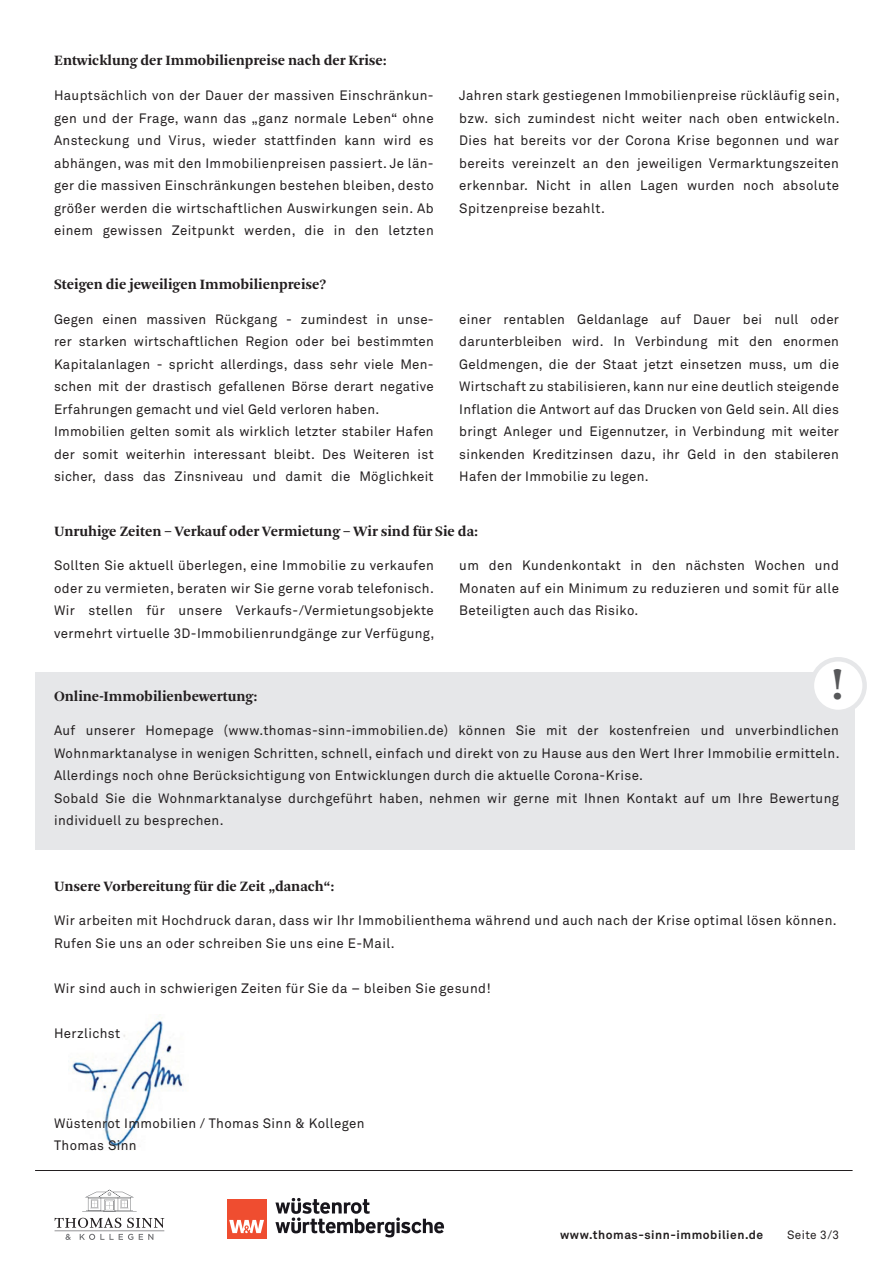
<style>
.page{position:relative;width:893px;height:1263px;background:#fff}
.page>*{position:absolute;margin:0;border:0;box-sizing:border-box;transform-origin:0 0}
.t1{font:700 47.25px "Arnhem";color:#57585a}
.t2{font:700 15px "Arnhem";color:#231f20}
.t3{font:13.5px/22.5px "Akkurat";letter-spacing:.03em;color:#231f20;text-align:justify}
.t4{font:700 12px "Akkurat";letter-spacing:.045em;color:#231f20}
.t5{font:12px "Akkurat";letter-spacing:.03em;color:#231f20}
</style>
<div class="page">
<img style="left:72px;top:1014px;width:112px;height:133px">
<div style="left:35px;top:672px;width:820px;height:177px;background:#e6e7e9"></div>
<svg style="left:82px;top:1189px;width:55px;height:23px"></svg>
<svg style="left:55px;top:1218px;width:109px;height:22px"></svg>
<div style="left:227px;top:1199px;width:39px;height:39px;background:#ef4d30"></div>
<svg style="left:229px;top:1220px;width:35px;height:13px"></svg>
<svg style="left:275px;top:1198px;width:169px;height:39px"></svg>
<hr style="left:35px;top:1170px;width:818px;height:1px;background:#231f20">
<div style="left:812px;top:659px;width:53px;height:53px;background:#fff;border-radius:50%"></div>
<div style="left:810px;top:657px;width:57px;height:57px;border:4px solid #e6e7e9;border-radius:50%"></div>
<p class="t2" style="left:54px;top:51px;width:334px">Entwicklung der Immobilienpreise nach der Krise:</p>
<p class="t3" style="left:54px;top:85px;width:381px">Hauptsächlich von der Dauer der massiven Einschränkun&shy;gen und der Frage, wann das „ganz normale Leben“ ohne Ansteckung und Virus, wieder stattfinden kann wird es abhängen, was mit den Immobilienpreisen passiert. Je län&shy;ger die massiven Einschränkungen bestehen bleiben, desto größer werden die wirtschaftlichen Auswirkungen sein. Ab einem gewissen Zeitpunkt werden, die in den letzten</p>
<p class="t3" style="left:459px;top:85px;width:382px">Jahren stark gestiegenen Immobilienpreise rückläufig sein, bzw. sich zumindest nicht weiter nach oben entwickeln.<br>Dies hat bereits vor der Corona Krise begonnen und war bereits vereinzelt an den jeweiligen Vermarktungszeiten erkennbar. Nicht in allen Lagen wurden noch absolute Spitzenpreise bezahlt.</p>
<p class="t2" style="left:54px;top:276px;width:274px">Steigen die jeweiligen Immobilienpreise?</p>
<p class="t3" style="left:54px;top:308px;width:381px;text-align:left">Gegen einen massiven Rückgang - zumindest in unse&shy;rer starken wirtschaftlichen Region oder bei bestimmten Kapitalanlagen - spricht allerdings, dass sehr viele Men&shy;schen mit der drastisch gefallenen Börse derart negative Erfahrungen gemacht und viel Geld verloren haben.<br>Immobilien gelten somit als wirklich letzter stabiler Hafen der somit weiterhin interessant bleibt. Des Weiteren ist sicher, dass das Zinsniveau und damit die Möglichkeit</p>
<p class="t3" style="left:459px;top:308px;width:381px">einer rentablen Geldanlage auf Dauer bei null oder darunterbleiben wird. In Verbindung mit den enormen Geldmengen, die der Staat jetzt einsetzen muss, um die Wirtschaft zu stabilisieren, kann nur eine deutlich steigende Inflation die Antwort auf das Drucken von Geld sein. All dies bringt Anleger und Eigennutzer, in Verbindung mit weiter sinkenden Kreditzinsen dazu, ihr Geld in den stabileren Hafen der Immobilie zu legen.</p>
<p class="t2" style="left:54px;top:523px;width:426px">Unruhige Zeiten – Verkauf oder Vermietung – Wir sind für Sie da:</p>
<p class="t3" style="left:54px;top:555px;width:382px">Sollten Sie aktuell überlegen, eine Immobilie zu verkaufen oder zu vermieten, beraten wir Sie gerne vorab telefonisch.<br>Wir stellen für unsere Verkaufs-/Vermietungsobjekte vermehrt virtuelle 3D-Immobilienrundgänge zur Verfügung,</p>
<p class="t3" style="left:459px;top:555px;width:381px">um den Kundenkontakt in den nächsten Wochen und Monaten auf ein Minimum zu reduzieren und somit für alle Beteiligten auch das Risiko.</p>
<p class="t2" style="left:54px;top:687px;width:205px">Online-Immobilienbewertung:</p>
<h1 class="t1" style="left:831px;top:658px;width:14px">!</h1>
<p class="t3" style="left:54px;top:719px;width:787px;text-align:left">Auf unserer Homepage (www.thomas-sinn-immobilien.de) können Sie mit der kostenfreien und unverbindlichen Wohnmarktanalyse in wenigen Schritten, schnell, einfach und direkt von zu Hause aus den Wert Ihrer Immobilie ermitteln.<br>Allerdings noch ohne Berücksichtigung von Entwicklungen durch die aktuelle Corona-Krise.<br>Sobald Sie die Wohnmarktanalyse durchgeführt haben, nehmen wir gerne mit Ihnen Kontakt auf um Ihre Bewertung individuell zu besprechen.</p>
<p class="t2" style="left:54px;top:878px;width:282px">Unsere Vorbereitung für die Zeit „danach“:</p>
<p class="t3" style="left:54px;top:910px;width:784px">Wir arbeiten mit Hochdruck daran, dass wir Ihr Immobilienthema während und auch nach der Krise optimal lösen können.<br>Rufen Sie uns an oder schreiben Sie uns eine E-Mail.</p>
<p class="t3" style="left:54px;top:977px;width:438px">Wir sind auch in schwierigen Zeiten für Sie da – bleiben Sie gesund!</p>
<p class="t3" style="left:54px;top:1022px;width:68px">Herzlichst</p>
<p class="t3" style="left:54px;top:1112px;width:312px">Wüstenrot Immobilien / Thomas Sinn &amp; Kollegen<br>Thomas Sinn</p>
<p class="t4" style="left:560px;top:1227px;width:205px">www.thomas-sinn-immobilien.de</p>
<p class="t5" style="left:787px;top:1228px;width:53px">Seite 3/3</p>
</div>
